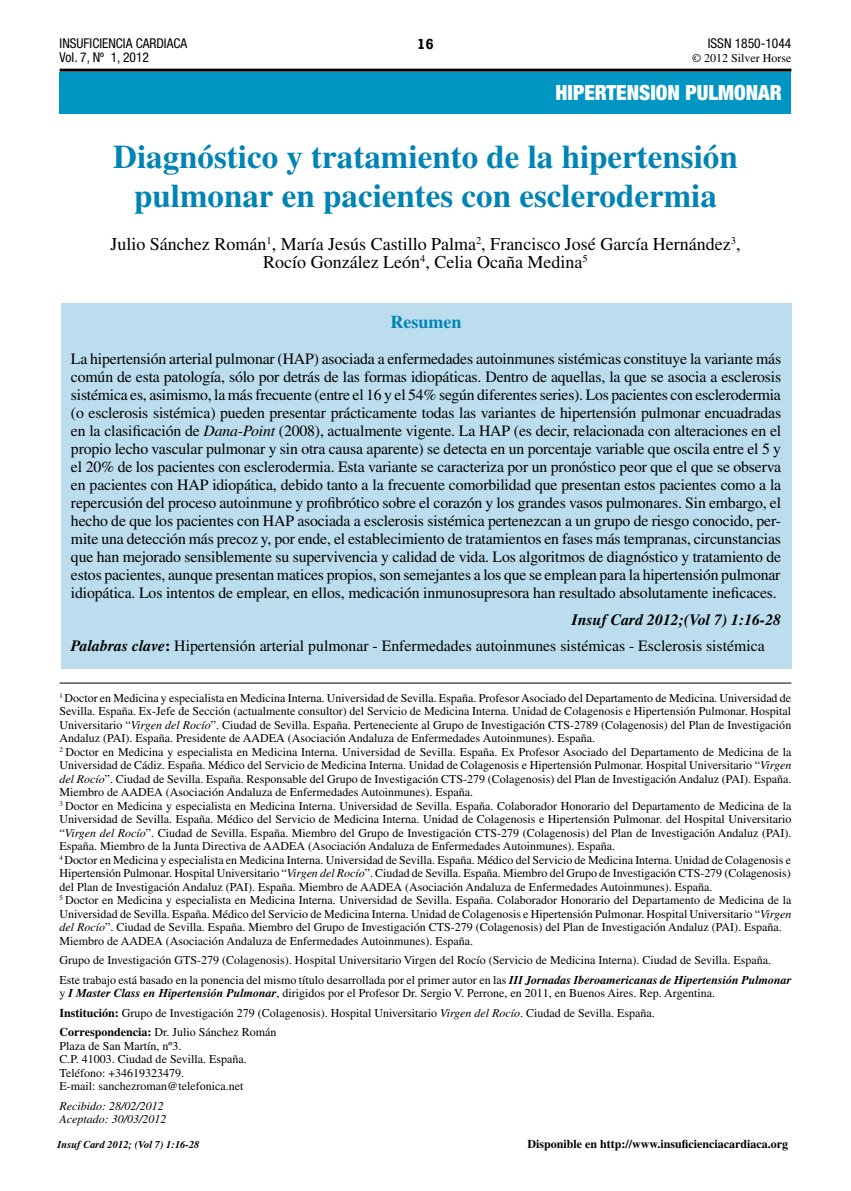
<style>
.page{position:relative;width:851px;height:1191px;background:#fff}
.page>*{position:absolute;margin:0;border:0;box-sizing:border-box;transform-origin:0 0}
.t1{font:700 33px/39px "Times LT Std";color:#0084b5;text-align:center}
.t2{font:900 condensed 21px "Helvetica Neue LT Std";color:#fff}
.t3{font:18px/18px "Times LT Std";color:#000;text-align:center}
.t4{font:700 18px "Times LT Std";color:#0084b5}
.t5{font:15.75px/18px "Times LT Std";color:#000;text-align:justify}
.t6{font:700 15px "Rockwell";color:#000}
.t7{font:condensed 13.5px/14.4px "Helvetica Neue LT Std";color:#000}
.t8{font:12px/13.5px "Times LT Std";color:#000}
.t9{font:700 12px "Times LT Std";color:#000}
.t10{font:italic 12px/13.5px "Times LT Std";color:#000}
.t11{font:700 condensed 12px "Helvetica Neue LT Std";letter-spacing:-.01em;color:#000}
.t12{font:italic 700 10.5px "Times LT Std";color:#000}
.s1{font-style:italic}
.s2{font-weight:700;font-style:italic}
.s3{font-weight:700}
</style>
<div class="page">
<div style="left:60px;top:72px;width:730px;height:42px;background:#0096c3"></div>
<hr style="left:60px;top:69px;width:731px;height:3px;background:#000">
<hr style="left:60px;top:682px;width:731px;height:1px;background:#000">
<div style="left:61px;top:303px;width:730px;height:365px;background:#bbdded"></div>
<p class="t7" style="left:60px;top:36px;width:129px">INSUFICIENCIA CARDIACA<br>Vol. 7, Nº 1, 2012</p>
<p class="t6" style="left:417px;top:34px;width:18px">16</p>
<p class="t11" style="left:681px;top:35px;width:112px">J Sánchez Román y col.</p>
<p class="t7" style="left:707px;top:36px;width:85px">ISSN 1850-1044</p>
<p class="t8" style="left:692px;top:51px;width:101px">© 2012 Silver Horse</p>
<h2 class="t2" style="left:555px;top:79px;width:228px">HIPERTENSION PULMONAR</h2>
<h1 class="t1" style="left:113px;top:136px;width:626px">Diagnóstico y tratamiento de la hipertensión pulmonar en pacientes con esclerodermia</h1>
<h3 class="t3" style="left:110px;top:235px;width:631px">Julio Sánchez Román<sup>1</sup>, María Jesús Castillo Palma<sup>2</sup>, Francisco José García Hernández<sup>3</sup>,<br>Rocío González León<sup>4</sup>, Celia Ocaña Medina<sup>5</sup></h3>
<h3 class="t4" style="left:390px;top:311px;width:72px">Resumen</h3>
<p class="t5" style="left:71px;top:350px;width:711px">La hipertensión arterial pulmonar (HAP) asociada a enfermedades autoinmunes sistémicas constituye la variante más común de esta patología, sólo por detrás de las formas idiopáticas. Dentro de aquellas, la que se asocia a esclerosis sistémica es, asimismo, la más frecuente (entre el 16 y el 54% según diferentes series). Los pacientes con esclerodermia (o esclerosis sistémica) pueden presentar prácticamente todas las variantes de hipertensión pulmonar encuadradas en la clasificación de <span class="s1">Dana-Point</span> (2008), actualmente vigente. La HAP (es decir, relacionada con alteraciones en el propio lecho vascular pulmonar y sin otra causa aparente) se detecta en un porcentaje variable que oscila entre el 5 y el 20% de los pacientes con esclerodermia. Esta variante se caracteriza por un pronóstico peor que el que se observa en pacientes con HAP idiopática, debido tanto a la frecuente comorbilidad que presentan estos pacientes como a la repercusión del proceso autoinmune y profibrótico sobre el corazón y los grandes vasos pulmonares. Sin embargo, el hecho de que los pacientes con HAP asociada a esclerosis sistémica pertenezcan a un grupo de riesgo conocido, per&shy;mite una detección más precoz y, por ende, el establecimiento de tratamientos en fases más tempranas, circunstancias que han mejorado sensiblemente su supervivencia y calidad de vida. Los algoritmos de diagnóstico y tratamiento de estos pacientes, aunque presentan matices propios, son semejantes a los que se emplean para la hipertensión pulmonar idiopática. Los intentos de emplear, en ellos, medicación inmunosupresora han resultado absolutamente ineficaces.</p>
<h3 class="t5" style="left:71px;top:607px;width:711px;line-height:25.5px;text-indent:501px"><span class="s2">Insuf Card 2012;(Vol 7) 1:16-28<br>Palabras clave</span><span class="s3">:</span> Hipertensión arterial pulmonar - Enfermedades autoinmunes sistémicas - Esclerosis sistémica</h3>
<p class="t8" style="left:60px;top:691px;width:733px"><sup>1</sup> Doctor en Medicina y especialista en Medicina Interna. Universidad de Sevilla. España. Profesor Asociado del Departamento de Medicina. Universidad de Sevilla. España. Ex-Jefe de Sección (actualmente consultor) del Servicio de Medicina Interna. Unidad de Colagenosis e Hipertensión Pulmonar. Hospital Universitario “<span class="s1">Virgen del Rocío</span>”. Ciudad de Sevilla. España. Perteneciente al Grupo de Investigación CTS-2789 (Colagenosis) del Plan de Investigación Andaluz (PAI). España. Presidente de AADEA (Asociación Andaluza de Enfermedades Autoinmunes). España.<br><sup>2</sup> Doctor en Medicina y especialista en Medicina Interna. Universidad de Sevilla. España. Ex Profesor Asociado del Departamento de Medicina de la Universidad de Cádiz. España. Médico del Servicio de Medicina Interna. Unidad de Colagenosis e Hipertensión Pulmonar. Hospital Universitario “<span class="s1">Virgen del Rocío</span>”. Ciudad de Sevilla. España. Responsable del Grupo de Investigación CTS-279 (Colagenosis) del Plan de Investigación Andaluz (PAI). España.<br>Miembro de AADEA (Asociación Andaluza de Enfermedades Autoinmunes). España.<br><sup>3</sup> Doctor en Medicina y especialista en Medicina Interna. Universidad de Sevilla. España. Colaborador Honorario del Departamento de Medicina de la Universidad de Sevilla. España. Médico del Servicio de Medicina Interna. Unidad de Colagenosis e Hipertensión Pulmonar. del Hospital Universitario “<span class="s1">Virgen del Rocío</span>”. Ciudad de Sevilla. España. Miembro del Grupo de Investigación CTS-279 (Colagenosis) del Plan de Investigación Andaluz (PAI).<br>España. Miembro de la Junta Directiva de AADEA (Asociación Andaluza de Enfermedades Autoinmunes). España.<br><sup>4</sup> Doctor en Medicina y especialista en Medicina Interna. Universidad de Sevilla. España. Médico del Servicio de Medicina Interna. Unidad de Colagenosis e Hipertensión Pulmonar. Hospital Universitario “<span class="s1">Virgen del Rocío</span>”. Ciudad de Sevilla. España. Miembro del Grupo de Investigación CTS-279 (Colagenosis) del Plan de Investigación Andaluz (PAI). España. Miembro de AADEA (Asociación Andaluza de Enfermedades Autoinmunes). España.<br><sup>5</sup> Doctor en Medicina y especialista en Medicina Interna. Universidad de Sevilla. España. Colaborador Honorario del Departamento de Medicina de la Universidad de Sevilla. España. Médico del Servicio de Medicina Interna. Unidad de Colagenosis e Hipertensión Pulmonar. Hospital Universitario “<span class="s1">Virgen del Rocío</span>”. Ciudad de Sevilla. España. Miembro del Grupo de Investigación CTS-279 (Colagenosis) del Plan de Investigación Andaluz (PAI). España.<br>Miembro de AADEA (Asociación Andaluza de Enfermedades Autoinmunes). España.</p>
<p class="t8" style="left:60px;top:950px;width:733px;line-height:19.5px">Grupo de Investigación GTS-279 (Colagenosis). Hospital Universitario Virgen del Rocío (Servicio de Medicina Interna). Ciudad de Sevilla. España.<br>Este trabajo está basado en la ponencia del mismo título desarrollada por el primer autor en las <span class="s2">III Jornadas Iberoamericanas de Hipertensión Pulmonar</span></p>
<p class="t8" style="left:60px;top:983px;width:657px;line-height:19.5px">y <span class="s2">I Master Class en Hipertensión Pulmonar</span>, dirigidos por el Profesor Dr. Sergio V. Perrone, en 2011, en Buenos Aires. Rep. Argentina.<br><span class="s3">Institución:</span> Grupo de Investigación 279 (Colagenosis). Hospital Universitario <span class="s1">Virgen del Rocío</span>. Ciudad de Sevilla. España.<br><span class="s3">Correspondencia:</span> Dr. Julio Sánchez Román</p>
<p class="t8" style="left:60px;top:1039px;width:189px">Plaza de San Martín, nº3.<br>C.P. 41003. Ciudad de Sevilla. España.<br>Teléfono: +34619323479.<br>E-mail: sanchezroman@telefonica.net</p>
<p class="t10" style="left:60px;top:1099px;width:108px">Recibido: 28/02/2012<br>Aceptado: 30/03/2012</p>
<p class="t12" style="left:57px;top:1137px;width:144px">Insuf Card 2012; (Vol 7) 1:16-28</p>
<p class="t9" style="left:527px;top:1137px;width:262px">Disponible en http://www.insuficienciacardiaca.org</p>
</div>
